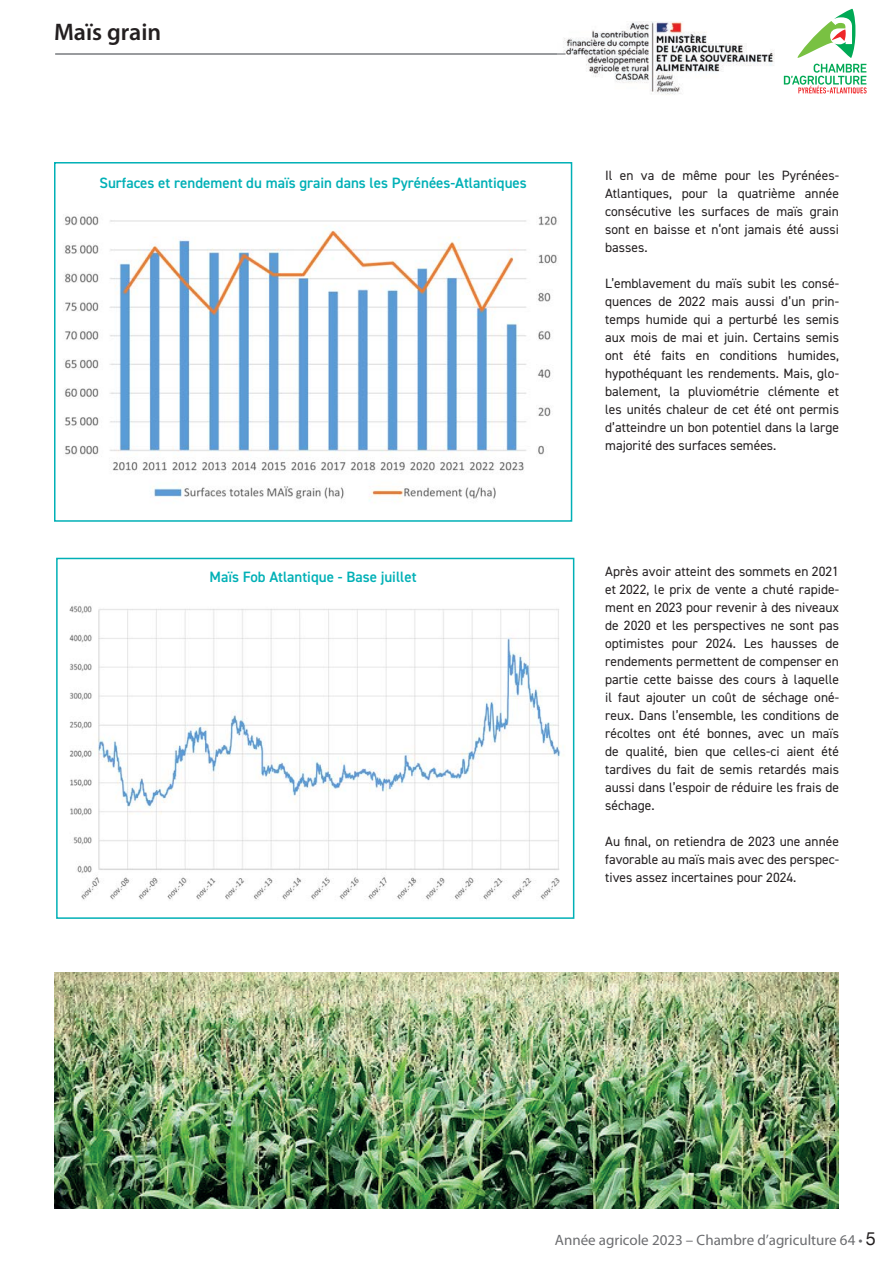
<style>
.page{position:relative;width:893px;height:1263px;background:#fff}
.page>*{position:absolute;margin:0;border:0;box-sizing:border-box;transform-origin:0 0}
.t1{font:600 24px "Myriad Pro";color:#231f20}
.texte{font:600 15px "DIN2014";color:#00b0b6}
.t2{font:15px "Myriad Pro";color:#6c6d70}
.texte-2{font:13.5px/18px "DIN2014";color:#231f20;text-align:justify}
.s1{font-family:"Helvetica Neue";font-size:18px;color:#231f20}
</style>
<div class="page">
<img style="left:563px;top:22px;width:212px;height:73px">
<svg style="left:797px;top:9px;width:58px;height:49px"></svg>
<svg style="left:784px;top:64px;width:83px;height:30px"></svg>
<hr style="left:55px;top:53px;width:511px;height:2px;background:#939598">
<div style="left:54px;top:162px;width:518px;height:360px;border:2px solid #00b0b6"></div>
<img style="left:64px;top:216px;width:493px;height:287px">
<div style="left:56px;top:558px;width:518px;height:361px;border:2px solid #00b0b6"></div>
<img style="left:69px;top:605px;width:492px;height:295px">
<img style="left:54px;top:972px;width:785px;height:237px">
<p class="t1" style="left:54px;top:19px;width:109px">Maïs grain</p>
<p class="texte" style="left:99px;top:173px;width:429px">Surfaces et rendement du maïs grain dans les Pyrénées-Atlantiques</p>
<p class="texte" style="left:210px;top:567px;width:209px">Maïs Fob Atlantique - Base juillet</p>
<p class="texte-2" style="left:605px;top:166px;width:235px">Il en va de même pour les Pyrénées-Atlantiques, pour la quatrième année consécutive les surfaces de maïs grain sont en baisse et n‘ont jamais été aussi basses.</p>
<p class="texte-2" style="left:605px;top:274px;width:235px">L’emblavement du maïs subit les consé&shy;quences de 2022 mais aussi d’un prin&shy;temps humide qui a perturbé les semis aux mois de mai et juin. Certains semis ont été faits en conditions humides, hypothéquant les rendements. Mais, glo&shy;balement, la pluviométrie clémente et les unités chaleur de cet été ont permis d’atteindre un bon potentiel dans la large majorité des surfaces semées.</p>
<p class="texte-2" style="left:605px;top:562px;width:235px">Après avoir atteint des sommets en 2021 et 2022, le prix de vente a chuté rapide&shy;ment en 2023 pour revenir à des niveaux de 2020 et les perspectives ne sont pas optimistes pour 2024. Les hausses de rendements permettent de compenser en partie cette baisse des cours à laquelle il faut ajouter un coût de séchage oné&shy;reux. Dans l’ensemble, les conditions de récoltes ont été bonnes, avec un maïs de qualité, bien que celles-ci aient été tardives du fait de semis retardés mais aussi dans l’espoir de réduire les frais de séchage.</p>
<p class="texte-2" style="left:605px;top:832px;width:235px">Au final, on retiendra de 2023 une année favorable au maïs mais avec des perspec&shy;tives assez incertaines pour 2024.</p>
<p class="t2" style="left:555px;top:1232px;width:323px">Année agricole 2023 – Chambre d’agriculture 64 • <span class="s1">5</span></p>
</div>
